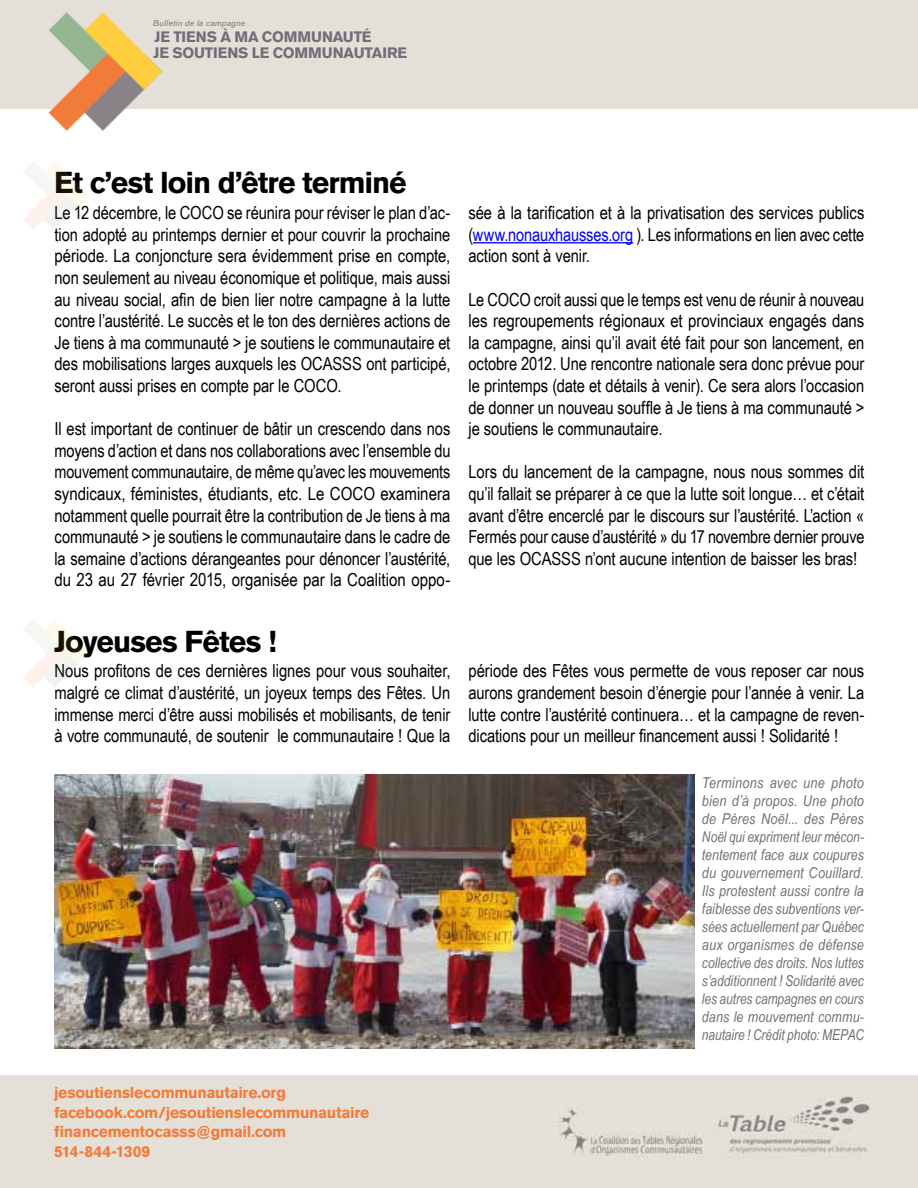
<style>
.page{position:relative;width:918px;height:1188px;background:#fff}
.page>*{position:absolute;margin:0;border:0;box-sizing:border-box;transform-origin:0 0}
.t1{font:700 30px "Akzidenz Grotesk BE";letter-spacing:-.03em;color:#000}
.t2{font:18px/21.6px "Arial Narrow";letter-spacing:-.005em;color:#000;text-align:justify}
.t3{font:700 15.75px/19.5px "Akzidenz Grotesk BE";letter-spacing:-.02em;color:#f37b3a}
.t4{font:italic 15px/18px "Arial Narrow";color:#706f79;text-align:justify}
.t5{font:700 15px/16.4px "Akzidenz Grotesk BE";letter-spacing:-.01em;color:#706f79}
.t6{font:italic 8.55px "Akzidenz Grotesk BE";letter-spacing:.025em;color:#706f79}
.s1{color:#00f}
</style>
<div class="page">
<div style="left:0;top:0;width:918px;height:109px;background:#e5e0d7"></div>
<div style="left:0;top:1075px;width:918px;height:113px;background:#e5e0d7"></div>
<img style="left:559px;top:1096px;width:311px;height:62px">
<img style="left:48px;top:12px;width:114px;height:119px">
<hr style="left:473px;top:242px;width:160px;height:1px;background:#00f">
<img style="left:54px;top:775px;width:641px;height:273px">
<p class="t6" style="left:153px;top:17px;width:94px">Bulletin de la campagne</p>
<p class="t5" style="left:153px;top:28px;width:255px">JE TIENS À MA COMMUNAUTÉ<br>JE SOUTIENS LE COMMUNAUTAIRE</p>
<h1 class="t1" style="left:54px;top:166px;width:354px">Et c’est loin d’être terminé</h1>
<p class="t2" style="left:54px;top:201px;width:398px">Le 12 décembre, le COCO se réunira pour réviser le plan d’ac&shy;tion adopté au printemps dernier et pour couvrir la prochaine période. La conjoncture sera évidemment prise en compte, non seulement au niveau économique et politique, mais aussi au niveau social, afin de bien lier notre campagne à la lutte contre l’austérité. Le succès et le ton des dernières actions de Je tiens à ma communauté &gt; je soutiens le communautaire et des mobilisations larges auxquels les OCASSS ont participé, seront aussi prises en compte par le COCO.</p>
<p class="t2" style="left:54px;top:417px;width:398px">Il est important de continuer de bâtir un crescendo dans nos moyens d’action et dans nos collaborations avec l’ensemble du mouvement communautaire, de même qu’avec les mouvements syndicaux, féministes, étudiants, etc. Le COCO examinera notamment quelle pourrait être la contribution de Je tiens à ma communauté &gt; je soutiens le communautaire dans le cadre de la semaine d’actions dérangeantes pour dénoncer l’austérité, du 23 au 27 février 2015, organisée par la Coalition oppo-</p>
<h1 class="t1" style="left:54px;top:624px;width:224px">Joyeuses Fêtes !</h1>
<p class="t2" style="left:468px;top:201px;width:397px">sée à la tarification et à la privatisation des services publics (<span class="s1">www.nonauxhausses.org</span> ). Les informations en lien avec cette action sont à venir.</p>
<p class="t2" style="left:468px;top:288px;width:397px">Le COCO croit aussi que le temps est venu de réunir à nouveau les regroupements régionaux et provinciaux engagés dans la campagne, ainsi qu’il avait été fait pour son lancement, en octobre 2012. Une rencontre nationale sera donc prévue pour le printemps (date et détails à venir). Ce sera alors l’occasion de donner un nouveau souffle à Je tiens à ma communauté &gt; je soutiens le communautaire.</p>
<p class="t2" style="left:468px;top:461px;width:397px">Lors du lancement de la campagne, nous nous sommes dit qu’il fallait se préparer à ce que la lutte soit longue… et c’était avant d’être encerclé par le discours sur l’austérité. L’action « Fermés pour cause d’austérité » du 17 novembre dernier prouve que les OCASSS n’ont aucune intention de baisser les bras!</p>
<p class="t2" style="left:54px;top:660px;width:398px">Nous profitons de ces dernières lignes pour vous souhaiter, malgré ce climat d’austérité, un joyeux temps des Fêtes. Un immense merci d’être aussi mobilisés et mobilisants, de tenir à votre communauté, de soutenir le communautaire ! Que la</p>
<p class="t2" style="left:468px;top:660px;width:398px">période des Fêtes vous permette de vous reposer car nous aurons grandement besoin d’énergie pour l’année à venir. La lutte contre l’austérité continuera… et la campagne de reven&shy;dications pour un meilleur financement aussi ! Solidarité !</p>
<p class="t3" style="left:54px;top:1083px;width:317px">jesoutienslecommunautaire.org facebook.com/jesoutienslecommunautaire financementocasss@gmail.com<br>514-844-1309</p>
<p class="t4" style="left:702px;top:773px;width:164px">Terminons avec une photo bien d’à propos. Une photo de Pères Noël... des Pères Noël qui expriment leur mécon&shy;tentement face aux coupures du gouvernement Couillard.<br>Ils protestent aussi contre la faiblesse des subventions ver&shy;sées actuellement par Québec aux organismes de défense collective des droits. Nos luttes s’additionnent ! Solidarité avec les autres campagnes en cours dans le mouvement commu&shy;nautaire ! Crédit photo: MEPAC</p>
</div>
